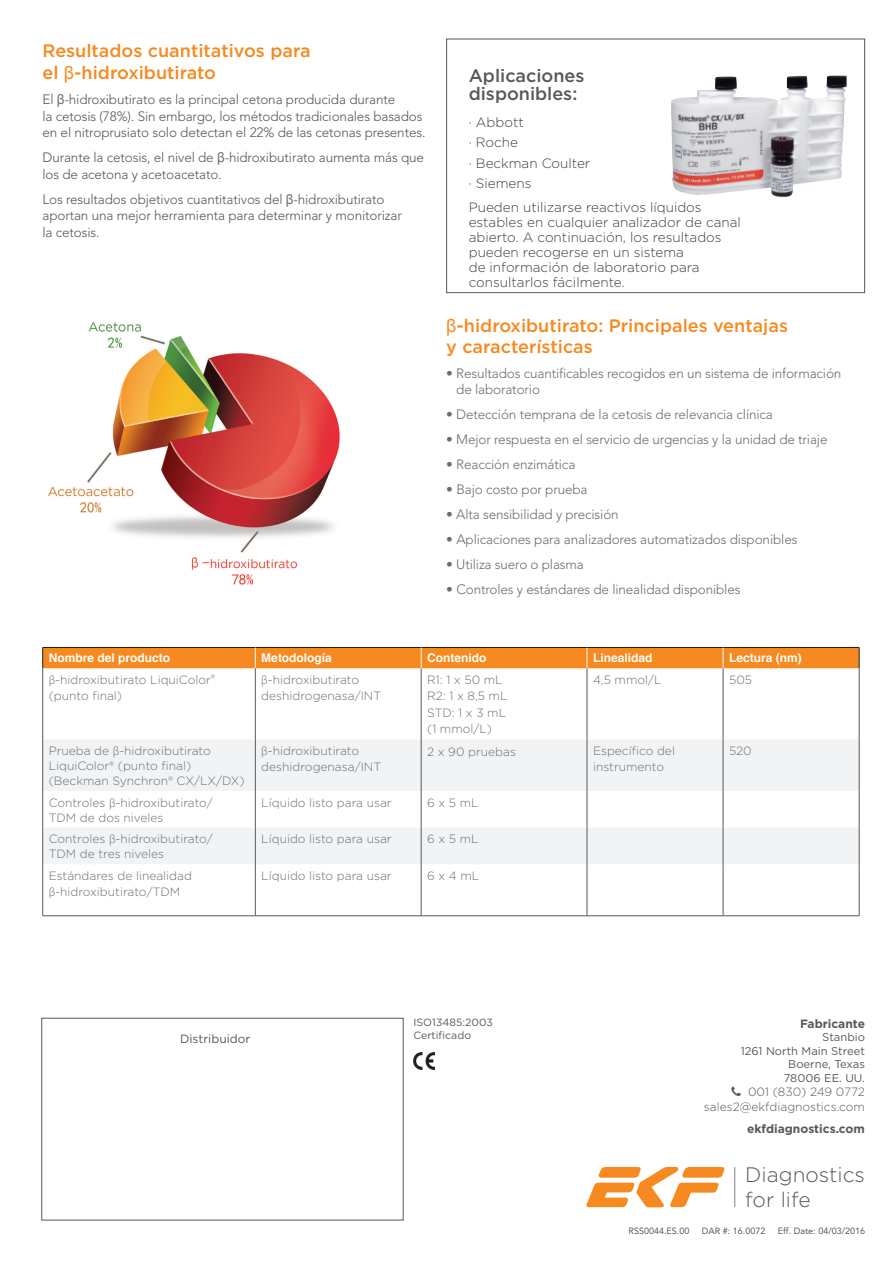
<style>
.page{position:relative;width:893px;height:1263px;background:#fff}
.page>*{position:absolute;margin:0;border:0;box-sizing:border-box;transform-origin:0 0}
.t1{font:300 20.85px/25px "Gotham";color:#57585a}
.t2{font:500 18px/21.6px "Gotham";color:#f6891f}
.t3{font:500 18px/18px "Gotham";color:#57585a}
.t4{font:300 13.5px/16.5px "Avenir LT Std";letter-spacing:-.01em;color:#57585a}
.t5{font:300 13.5px/16.5px "Avenir LT Std";letter-spacing:-.01em;color:#6c6d70}
.t6{font:300 13.5px/15px "Gotham";color:#3e3e3f}
.t7{font:300 12px/16.5px "Gotham";color:#6c6d70}
.t8{font:700 12px "Helvetica";color:#fff}
.Contact_Details{font:300 12px/14.4px "Gotham";color:#57585a;text-align:right}
.Contact_Details-2{font:700 12px "Gotham";color:#57585a}
.t9{font:12px "Gotham";color:#57585a}
.Contact_Details-3{font:11.25px/13.5px "Gotham";color:#57585a;text-align:right}
.t10{font:10.5px "Gotham";color:#57585a}
.t11{font:9px "Avenir LT Std";color:#57585a}
.s1{font-family:"Arial";font-weight:400}
.s2{font-family:"Arial";font-weight:400;color:#6c6d70}
.s3{font-weight:400}
.s4{font-family:"Myriad Pro"}
.s5{font-size:10.5px}
</style>
<div class="page">
<div style="left:446px;top:39px;width:419px;height:254px;border:1px solid #57585a"></div>
<img style="left:48px;top:322px;width:292px;height:263px">
<img style="left:671px;top:75px;width:177px;height:122px">
<svg style="left:43px;top:739px;width:816px;height:125px;fill:#f2f3f4"></svg>
<div style="left:42px;top:647px;width:818px;height:21px;background:#f6891f"></div>
<hr style="left:42px;top:668px;width:1px;height:71px;background:#57585a">
<hr style="left:255px;top:668px;width:1px;height:71px;background:#57585a">
<hr style="left:421px;top:668px;width:1px;height:71px;background:#57585a">
<hr style="left:587px;top:668px;width:1px;height:71px;background:#57585a">
<hr style="left:723px;top:668px;width:1px;height:71px;background:#57585a">
<hr style="left:859px;top:668px;width:1px;height:71px;background:#57585a">
<hr style="left:42px;top:739px;width:1px;height:52px;background:#57585a">
<hr style="left:255px;top:739px;width:1px;height:52px;background:#57585a">
<hr style="left:421px;top:739px;width:1px;height:52px;background:#57585a">
<hr style="left:587px;top:739px;width:1px;height:52px;background:#57585a">
<hr style="left:723px;top:739px;width:1px;height:52px;background:#57585a">
<hr style="left:859px;top:739px;width:1px;height:52px;background:#57585a">
<hr style="left:42px;top:791px;width:1px;height:36px;background:#57585a">
<hr style="left:255px;top:791px;width:1px;height:36px;background:#57585a">
<hr style="left:421px;top:791px;width:1px;height:36px;background:#57585a">
<hr style="left:587px;top:791px;width:1px;height:36px;background:#57585a">
<hr style="left:723px;top:791px;width:1px;height:36px;background:#57585a">
<hr style="left:859px;top:791px;width:1px;height:36px;background:#57585a">
<hr style="left:42px;top:827px;width:1px;height:37px;background:#57585a">
<hr style="left:255px;top:827px;width:1px;height:37px;background:#57585a">
<hr style="left:421px;top:827px;width:1px;height:37px;background:#57585a">
<hr style="left:587px;top:827px;width:1px;height:37px;background:#57585a">
<hr style="left:723px;top:827px;width:1px;height:37px;background:#57585a">
<hr style="left:859px;top:827px;width:1px;height:37px;background:#57585a">
<hr style="left:42px;top:864px;width:1px;height:51px;background:#57585a">
<hr style="left:255px;top:864px;width:1px;height:51px;background:#57585a">
<hr style="left:421px;top:864px;width:1px;height:51px;background:#57585a">
<hr style="left:587px;top:864px;width:1px;height:51px;background:#57585a">
<hr style="left:723px;top:864px;width:1px;height:51px;background:#57585a">
<hr style="left:859px;top:864px;width:1px;height:51px;background:#57585a">
<hr style="left:43px;top:915px;width:212px;height:1px;background:#57585a">
<hr style="left:255px;top:915px;width:166px;height:1px;background:#57585a">
<hr style="left:421px;top:915px;width:166px;height:1px;background:#57585a">
<hr style="left:587px;top:915px;width:136px;height:1px;background:#57585a">
<hr style="left:723px;top:915px;width:136px;height:1px;background:#57585a">
<svg style="left:586px;top:1167px;width:139px;height:40px"></svg>
<hr style="left:734px;top:1167px;width:1px;height:40px;background:#808285">
<div style="left:41px;top:1018px;width:363px;height:202px;border:1px solid #57585a"></div>
<img style="left:414px;top:1053px;width:20px;height:16px">
<p class="t2" style="left:43px;top:40px;width:270px">Resultados cuantitativos para el <span class="s1">β</span>-hidroxibutirato</p>
<p class="t4" style="left:43px;top:91px;width:384px">El <span class="s2">β</span>-hidroxibutirato es la principal cetona producida durante<br>la cetosis (78%). Sin embargo, los métodos tradicionales basados en el nitroprusiato solo detectan el 22% de las cetonas presentes.</p>
<p class="t4" style="left:43px;top:149px;width:383px">Durante la cetosis, el nivel de <span class="s2">β</span>-hidroxibutirato aumenta más que los de acetona y acetoacetato.</p>
<p class="t4" style="left:43px;top:191px;width:361px">Los resultados objetivos cuantitativos del <span class="s2">β</span>-hidroxibutirato aportan una mejor herramienta para determinar y monitorizar la cetosis.</p>
<p class="t3" style="left:469px;top:67px;width:117px">Aplicaciones disponibles:</p>
<p class="t6" style="left:469px;top:114px;width:57px">· Abbott</p>
<p class="t6" style="left:469px;top:134px;width:51px">· Roche</p>
<p class="t6" style="left:469px;top:155px;width:123px">· Beckman Coulter</p>
<p class="t6" style="left:469px;top:175px;width:64px">· Siemens</p>
<p class="t6" style="left:469px;top:199px;width:274px">Pueden utilizarse reactivos líquidos estables en cualquier analizador de canal abierto. A continuación, los resultados pueden recogerse en un sistema<br>de información de laboratorio para consultarlos fácilmente.</p>
<p class="t2" style="left:446px;top:315px;width:343px;line-height:21px"><span class="s1">β</span>-hidroxibutirato: Principales ventajas y características</p>
<p class="t5" style="left:456px;top:365px;width:387px;text-indent:-10px"><span class="s3">•</span> Resultados cuantificables recogidos en un sistema de información de laboratorio</p>
<p class="t5" style="left:446px;top:406px;width:328px"><span class="s3">•</span> Detección temprana de la cetosis de relevancia clínica</p>
<p class="t5" style="left:446px;top:431px;width:383px"><span class="s3">•</span> Mejor respuesta en el servicio de urgencias y la unidad de triaje</p>
<p class="t5" style="left:446px;top:456px;width:131px"><span class="s3">•</span> Reacción enzimática</p>
<p class="t5" style="left:446px;top:481px;width:143px"><span class="s3">•</span> Bajo costo por prueba</p>
<p class="t5" style="left:446px;top:506px;width:174px"><span class="s3">•</span> Alta sensibilidad y precisión</p>
<p class="t5" style="left:446px;top:531px;width:353px"><span class="s3">•</span> Aplicaciones para analizadores automatizados disponibles</p>
<p class="t5" style="left:446px;top:556px;width:139px"><span class="s3">•</span> Utiliza suero o plasma</p>
<p class="t5" style="left:446px;top:581px;width:296px"><span class="s3">•</span> Controles y estándares de linealidad disponibles</p>
<p class="t8" style="left:49px;top:648px;width:123px">Nombre del producto</p>
<p class="t8" style="left:261px;top:648px;width:72px">Metodología</p>
<p class="t8" style="left:427px;top:648px;width:61px">Contenido</p>
<p class="t8" style="left:593px;top:648px;width:61px">Linealidad</p>
<p class="t8" style="left:729px;top:648px;width:74px">Lectura (nm)</p>
<p class="t7" style="left:49px;top:671px;width:168px"><span class="s4">β</span>-hidroxibutirato LiquiColor<span class="s5">® </span>(punto final)</p>
<p class="t7" style="left:261px;top:671px;width:121px"><span class="s4">β</span>-hidroxibutirato deshidrogenasa/INT</p>
<p class="t7" style="left:427px;top:671px;width:82px">R1: 1 x 50 mL<br>R2: 1 x 8,5 mL<br>STD: 1 x 3 mL (1 mmol/L)</p>
<p class="t7" style="left:593px;top:672px;width:70px">4,5 mmol/L</p>
<p class="t7" style="left:729px;top:671px;width:25px">505</p>
<p class="t7" style="left:49px;top:743px;width:197px;line-height:15px">Prueba de <span class="s4">β</span>-hidroxibutirato<br>LiquiColor® (punto final) (Beckman Synchron® CX/LX/DX)</p>
<p class="t7" style="left:261px;top:742px;width:121px"><span class="s4">β</span>-hidroxibutirato deshidrogenasa/INT</p>
<p class="t7" style="left:427px;top:743px;width:90px">2 x 90 pruebas</p>
<p class="t7" style="left:593px;top:742px;width:83px">Específico del instrumento</p>
<p class="t7" style="left:729px;top:742px;width:24px">520</p>
<p class="t7" style="left:49px;top:794px;width:166px;line-height:15px">Controles <span class="s4">β</span>-hidroxibutirato/<br>TDM de dos niveles</p>
<p class="t7" style="left:261px;top:794px;width:132px">Líquido listo para usar</p>
<p class="t7" style="left:427px;top:794px;width:53px">6 x 5 mL</p>
<p class="t7" style="left:49px;top:831px;width:166px;line-height:15px">Controles <span class="s4">β</span>-hidroxibutirato/<br>TDM de tres niveles</p>
<p class="t7" style="left:261px;top:830px;width:132px">Líquido listo para usar</p>
<p class="t7" style="left:427px;top:830px;width:53px">6 x 5 mL</p>
<p class="t7" style="left:49px;top:867px;width:145px">Estándares de linealidad <span class="s4">β</span>-hidroxibutirato/TDM</p>
<p class="t7" style="left:261px;top:867px;width:132px">Líquido listo para usar</p>
<p class="t7" style="left:427px;top:867px;width:54px">6 x 4 mL</p>
<p class="t9" style="left:180px;top:1031px;width:72px">Distribuidor</p>
<p class="t10" style="left:414px;top:1016px;width:81px">ISO13485:2003</p>
<p class="t10" style="left:414px;top:1028px;width:59px">Certificado</p>
<p class="Contact_Details-2" style="left:800px;top:1015px;width:67px">Fabricante</p>
<p class="Contact_Details-3" style="left:741px;top:1030px;width:126px">Stanbio<br>1261 North Main Street<br>Boerne, Texas<br>78006 EE. UU.</p>
<p class="Contact_Details" style="left:704px;top:1084px;width:163px">001 (830) 249 0772 sales2@ekfdiagnostics.com</p>
<p class="Contact_Details-2" style="left:747px;top:1121px;width:119px">ekfdiagnostics.com</p>
<p class="t1" style="left:745px;top:1161px;width:121px">Diagnostics for life</p>
<p class="t11" style="left:628px;top:1225px;width:62px">RSS0044.ES.00</p>
<p class="t11" style="left:702px;top:1225px;width:65px">DAR #: 16.0072</p>
<p class="t11" style="left:778px;top:1225px;width:89px">Eff. Date: 04/03/2016</p>
</div>
